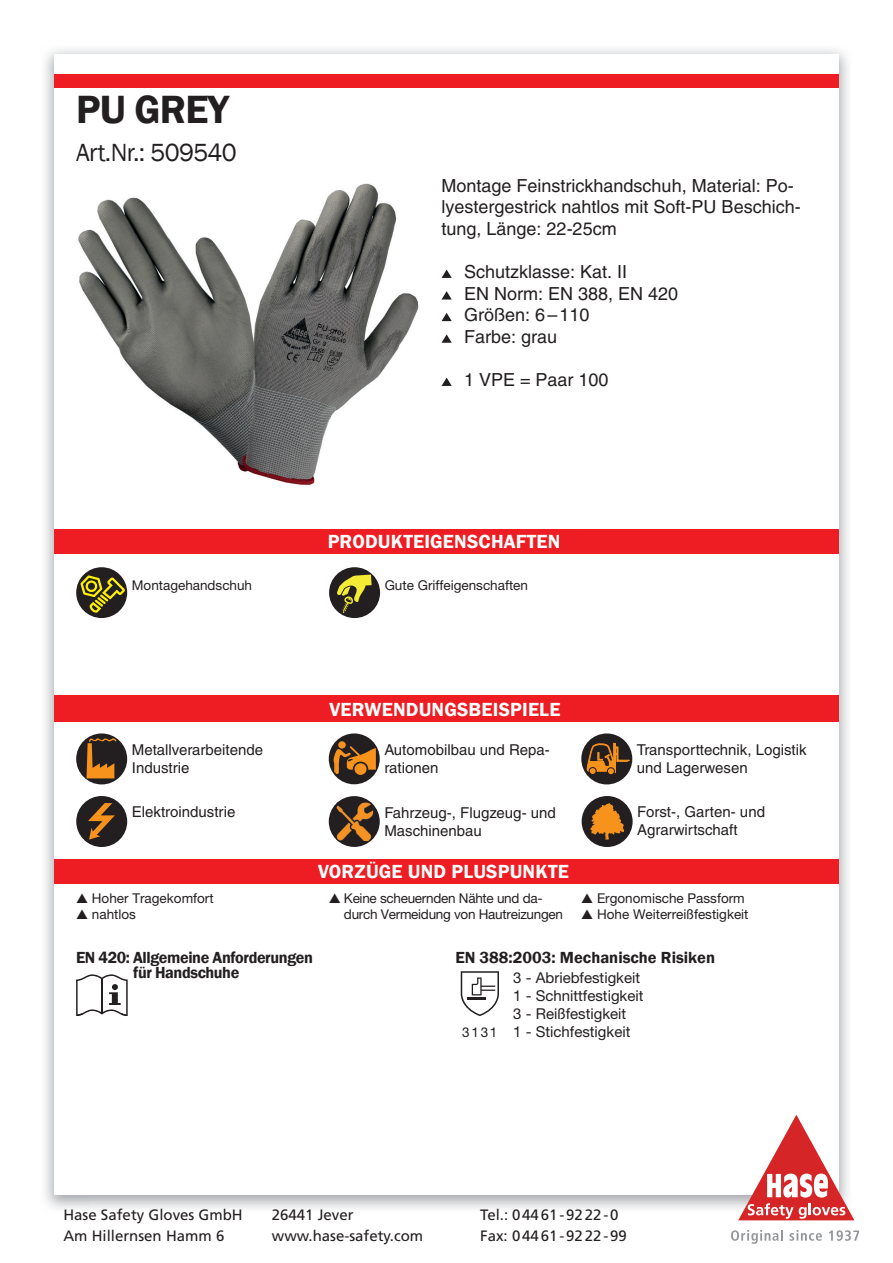
<style>
.page{position:relative;width:893px;height:1263px;background:#fff}
.page>*{position:absolute;margin:0;border:0;box-sizing:border-box;transform-origin:0 0}
.t1{font:600 40.5px "Franklin Gothic";letter-spacing:-.02em;color:#231f20}
.t2{font:25.5px "Franklin Gothic";letter-spacing:-.025em;color:#231f20}
.t3{font:600 19.5px "Franklin Gothic";letter-spacing:.01em;color:#fff}
.t4{font:18px/21.6px "Helvetica AFF";color:#231f20}
.t5{font:600 16.5px/15px "Franklin Gothic";letter-spacing:-.025em;color:#231f20}
.t6{font:600 16.5px "Franklin Gothic";color:#231f20}
.t7{font:15px/18px "Helvetica AFF";color:#231f20}
.t8{font:15px/21px "Frutiger";color:#231f20}
.t9{font:15px "Helvetica Neue AFF 55 Roman";color:#231f20}
.t10{font:13.5px "Helvetica Neue AFF 55 Roman";color:#231f20}
.t11{font:13.5px/16.2px "Helvetica Neue AFF 55 Roman";letter-spacing:-.02em;color:#231f20}
.s1{font-size:13.5px}
</style>
<div class="page">
<div style="left:54px;top:74px;width:785px;height:14px;background:#ee1d23"></div>
<svg style="left:738px;top:1115px;width:116px;height:105px"></svg>
<svg style="left:731px;top:1230px;width:52px;height:14px"></svg>
<svg style="left:789px;top:1230px;width:33px;height:11px"></svg>
<svg style="left:829px;top:1230px;width:30px;height:11px"></svg>
<div style="left:54px;top:529px;width:785px;height:25px;background:#ee1d23"></div>
<div style="left:54px;top:696px;width:785px;height:26px;background:#ee1d23"></div>
<div style="left:54px;top:858px;width:785px;height:25px;background:#ee1d23"></div>
<img style="left:77px;top:183px;width:342px;height:302px">
<svg style="left:442px;top:270px;width:10px;height:8px"></svg>
<svg style="left:442px;top:291px;width:10px;height:9px"></svg>
<svg style="left:442px;top:313px;width:10px;height:8px"></svg>
<svg style="left:442px;top:334px;width:10px;height:9px"></svg>
<svg style="left:442px;top:378px;width:10px;height:8px"></svg>
<div style="left:76px;top:733px;width:51px;height:51px;background:#231f20;border-radius:50%"></div>
<svg style="left:87px;top:737px;width:29px;height:41px"></svg>
<div style="left:329px;top:733px;width:51px;height:51px;background:#231f20;border-radius:50%"></div>
<div style="left:338px;top:741px;width:8px;height:7px;background:#f7931d;border-radius:50%"></div>
<svg style="left:333px;top:746px;width:43px;height:28px"></svg>
<div style="left:581px;top:733px;width:51px;height:51px;background:#231f20;border-radius:50%"></div>
<svg style="left:586px;top:742px;width:44px;height:30px"></svg>
<div style="left:589px;top:767px;width:7px;height:7px;background:#f7931d;border-radius:50%"></div>
<div style="left:589px;top:767px;width:8px;height:8px;border:1px solid #231f20;border-radius:50%"></div>
<div style="left:607px;top:768px;width:7px;height:7px;background:#f7931d;border-radius:50%"></div>
<div style="left:607px;top:767px;width:8px;height:8px;border:1px solid #231f20;border-radius:50%"></div>
<div style="left:76px;top:796px;width:51px;height:51px;background:#231f20;border-radius:50%"></div>
<svg style="left:88px;top:803px;width:27px;height:36px"></svg>
<svg style="left:76px;top:974px;width:52px;height:42px"></svg>
<svg style="left:461px;top:971px;width:38px;height:45px"></svg>
<div style="left:76px;top:567px;width:51px;height:51px;background:#231f20;border-radius:50%"></div>
<svg style="left:80px;top:575px;width:45px;height:38px"></svg>
<div style="left:329px;top:567px;width:51px;height:51px;background:#231f20;border-radius:50%"></div>
<svg style="left:337px;top:574px;width:35px;height:39px"></svg>
<div style="left:329px;top:796px;width:51px;height:51px;background:#231f20;border-radius:50%"></div>
<img style="left:336px;top:802px;width:37px;height:39px">
<div style="left:582px;top:796px;width:51px;height:51px;background:#231f20;border-radius:50%"></div>
<svg style="left:590px;top:803px;width:35px;height:36px"></svg>
<h1 class="t1" style="left:76px;top:84px;width:154px">PU GREY</h1>
<h2 class="t2" style="left:76px;top:136px;width:162px">Art.Nr.: 509540</h2>
<p class="t4" style="left:442px;top:174px;width:361px">Montage Feinstrickhandschuh, Material: Po&shy;lyestergestrick nahtlos mit Soft-PU Beschich&shy;tung, Länge: 22-25cm</p>
<p class="t4" style="left:464px;top:261px;width:216px">Schutzklasse: Kat. II<br>EN Norm: EN 388, EN 420<br>Größen: 6 – 110<br>Farbe: grau</p>
<p class="t4" style="left:464px;top:369px;width:146px">1 VPE = Paar 100</p>
<h3 class="t3" style="left:328px;top:530px;width:234px">PRODUKTEIGENSCHAFTEN</h3>
<p class="t10" style="left:132px;top:577px;width:122px">Montagehandschuh</p>
<p class="t10" style="left:385px;top:577px;width:145px">Gute Griffeigenschaften</p>
<h3 class="t3" style="left:330px;top:697px;width:232px">VERWENDUNGSBEISPIELE</h3>
<p class="t7" style="left:132px;top:741px;width:133px">Metallverarbeitende<br>Industrie</p>
<p class="t7" style="left:384px;top:741px;width:167px">Automobilbau und Repa&shy;rationen</p>
<p class="t7" style="left:637px;top:741px;width:171px">Transporttechnik, Logistik und Lagerwesen</p>
<p class="t7" style="left:132px;top:803px;width:105px">Elektroindustrie</p>
<p class="t10" style="left:76px;top:890px;width:139px">▲ Hoher Tragekomfort</p>
<p class="t10" style="left:76px;top:906px;width:61px">▲ nahtlos</p>
<p class="t7" style="left:384px;top:803px;width:173px">Fahrzeug-, Flugzeug- und<br>Maschinenbau</p>
<p class="t7" style="left:637px;top:803px;width:129px">Forst-, Garten- und<br>Agrarwirtschaft</p>
<h3 class="t3" style="left:318px;top:859px;width:252px">VORZÜGE UND PLUSPUNKTE</h3>
<p class="t11" style="left:344px;top:890px;width:221px;text-indent:-15px">▲ Keine scheuernden Nähte und da&shy;durch Vermeidung von Hautreizungen</p>
<p class="t10" style="left:581px;top:890px;width:165px">▲ Ergonomische Passform</p>
<p class="t10" style="left:581px;top:906px;width:169px">▲ Hohe Weiterreißfestigkeit</p>
<p class="t5" style="left:133px;top:950px;width:181px;text-indent:-57px">EN 420: Allgemeine Anforderungen für Handschuhe</p>
<p class="t6" style="left:455px;top:947px;width:261px">EN 388:2003: Mechanische Risiken</p>
<p class="t9" style="left:513px;top:968px;width:128px">3 - Abriebfestigkeit</p>
<p class="t9" style="left:513px;top:986px;width:132px">1 - Schnittfestigkeit</p>
<p class="t9" style="left:513px;top:1004px;width:115px">3 - Reißfestigkeit</p>
<p class="t9" style="left:462px;top:1022px;width:170px"><span class="s1">3 1 3 1</span> 1 - Stichfestigkeit</p>
<p class="t8" style="left:63px;top:1204px;width:181px">Hase Safety Gloves GmbH<br>Am Hillernsen Hamm 6</p>
<p class="t8" style="left:272px;top:1204px;width:153px">26441 Jever www.hase-safety.com</p>
<p class="t8" style="left:480px;top:1204px;width:148px">Tel.: 0 44 61 - 92 22 - 0<br>Fax: 0 44 61 - 92 22 - 99</p>
</div>
